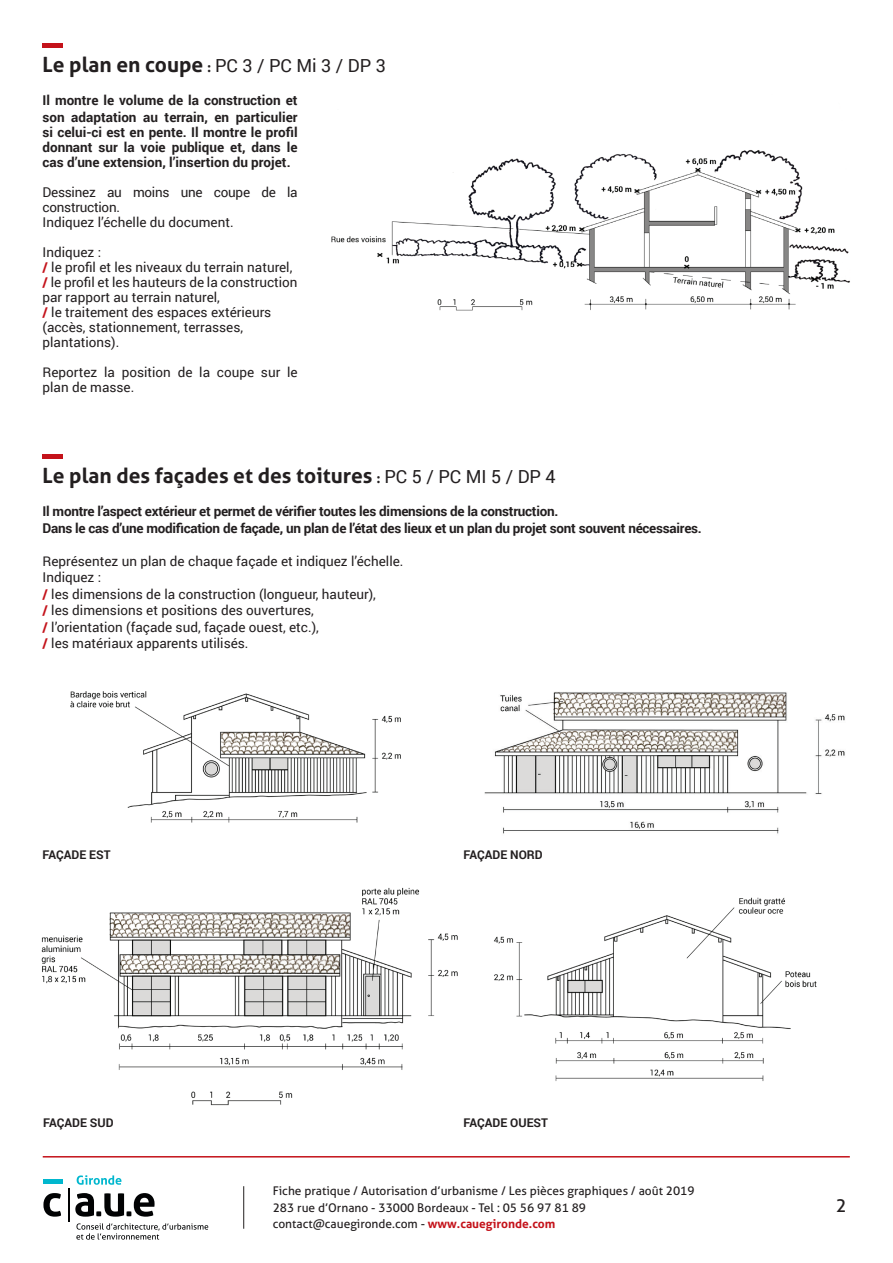
<style>
.page{position:relative;width:893px;height:1263px;background:#fff}
.page>*{position:absolute;margin:0;border:0;box-sizing:border-box;transform-origin:0 0}
.t1{font:700 21px "Aller";color:#231f20}
.t2{font:18px "Aller";color:#231f20}
.t3{font:13.5px/15px "Roboto";color:#231f20}
.t4{font:700 13.5px/15px "Roboto";letter-spacing:-.02em;color:#231f20;text-align:justify}
.t5{font:700 13.5px/16.5px "Roboto";color:#231f20}
.t6{font:13.5px/15px "Roboto";letter-spacing:-.02em;color:#231f20}
.t7{font:12px/16.5px "Aller";color:#231f20}
.t8{font:700 12px "Roboto";color:#231f20}
.s1{font-family:"Minion Pro";font-size:16.5px}
.s2{font-family:"Roboto";font-weight:400;font-size:18px}
.s3{font-weight:700;color:#c4121a}
</style>
<div class="page">
<hr style="left:243px;top:1186px;width:1px;height:43px;background:#231f20">
<hr style="left:43px;top:1156px;width:807px;height:1px;background:#c4121a">
<hr style="left:68px;top:1188px;width:1px;height:34px;background:#010203">
<svg style="left:43px;top:1193px;width:18px;height:23px"></svg>
<svg style="left:75px;top:1193px;width:80px;height:23px"></svg>
<div style="left:43px;top:1179px;width:19px;height:5px;background:#00b7ce"></div>
<svg style="left:76px;top:1223px;width:132px;height:16px"></svg>
<svg style="left:77px;top:1175px;width:44px;height:10px"></svg>
<img style="left:41px;top:887px;width:417px;height:219px">
<div style="left:43px;top:1090px;width:128px;height:21px;background:#fff"></div>
<div style="left:43px;top:43px;width:20px;height:5px;background:#c4121a"></div>
<div style="left:43px;top:454px;width:20px;height:5px;background:#c4121a"></div>
<img style="left:331px;top:150px;width:519px;height:161px">
<img style="left:494px;top:897px;width:323px;height:184px">
<img style="left:70px;top:691px;width:331px;height:132px">
<img style="left:484px;top:692px;width:361px;height:142px">
<h1 class="t1" style="left:43px;top:52px;width:345px">Le plan en coupe <span class="s1">:</span> <span class="s2">PC 3 / pC Mi 3 / DP 3</span></h1>
<p class="t5" style="left:43px;top:92px;width:257px">Il montre le volume de la construction et son adaptation au terrain, en particulier</p>
<p class="t4" style="left:43px;top:124px;width:257px">si celui-ci est en pente. Il montre le profil donnant sur la voie publique et, dans le cas d’une extension, l’insertion du projet.</p>
<p class="t6" style="left:43px;top:184px;width:257px">Dessinez au moins une coupe de la construction.<br>Indiquez l’échelle du document.</p>
<p class="t3" style="left:43px;top:244px;width:257px">Indiquez :<br><span class="s3">/</span> le profil et les niveaux du terrain naturel, <span class="s3">/</span> le profil et les hauteurs de la construction par rapport au terrain naturel,<br><span class="s3">/</span> le traitement des espaces extérieurs (accès, stationnement, terrasses, plantations).</p>
<p class="t3" style="left:43px;top:364px;width:257px">Reportez la position de la coupe sur le plan de masse.</p>
<h1 class="t1" style="left:43px;top:463px;width:515px">Le plan des façades et des toitures <span class="s1">:</span> <span class="s2">PC 5 / pC Mi 5 / DP 4</span></h1>
<p class="t4" style="left:43px;top:503px;width:661px;line-height:16.5px">Il montre l’aspect extérieur et permet de vérifier toutes les dimensions de la construction.<br>Dans le cas d’une modification de façade, un plan de l’état des lieux et un plan du projet sont souvent nécessaires.</p>
<p class="t3" style="left:43px;top:552px;width:362px;line-height:16.5px">Représentez un plan de chaque façade et indiquez l’échelle.<br>Indiquez :<br><span class="s3">/</span> les dimensions de la construction (longueur, hauteur),<br><span class="s3">/</span> les dimensions et positions des ouvertures,<br><span class="s3">/</span> l’orientation (façade sud, façade ouest, etc.),<br><span class="s3">/</span> les matériaux apparents utilisés.</p>
<p class="t8" style="left:43px;top:846px;width:70px">façade est</p>
<p class="t8" style="left:43px;top:1114px;width:72px">façade sud</p>
<p class="t8" style="left:463px;top:846px;width:81px">façade nord</p>
<p class="t8" style="left:463px;top:1114px;width:86px">façade ouest</p>
<p class="t7" style="left:273px;top:1183px;width:423px">Fiche pratique / Autorisation d’urbanisme / Les pièces graphiques / août 2019<br>283 rue d’Ornano - 33000 Bordeaux - Tel : 05 56 97 81 89 contact@cauegironde.com - <span class="s3">www.cauegironde.com</span></p>
<h2 class="t2" style="left:836px;top:1195px;width:12px">2</h2>
</div>
